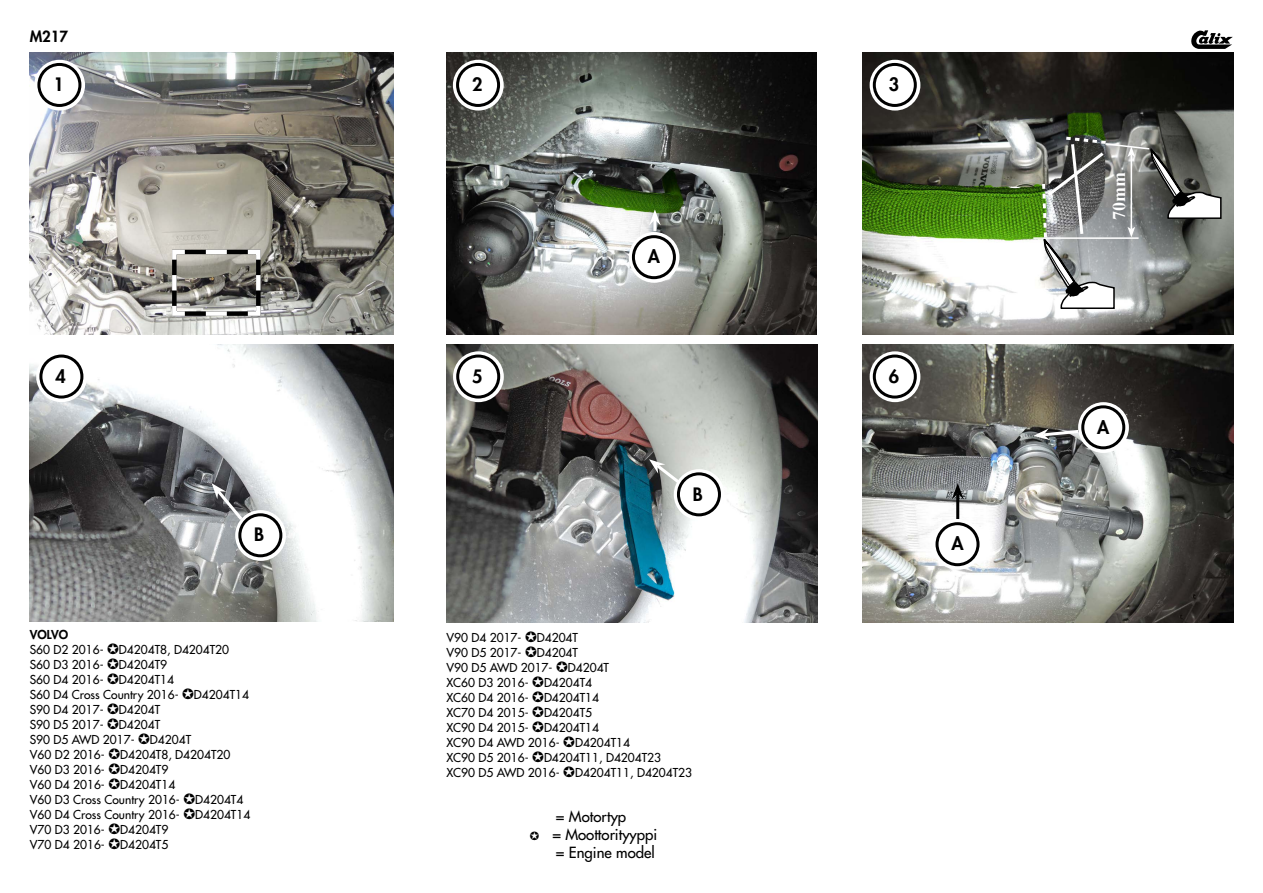
<style>
.page{position:relative;width:1263px;height:893px;background:#fff}
.page>*{position:absolute;margin:0;border:0;box-sizing:border-box;transform-origin:0 0}
.t1{font:800 18px "Futura Std";color:#000}
.t2{font:700 18px "Times New Roman";color:#fff}
.t3{font:500 15px "Futura Std";color:#000}
.t4{font:800 15px "Futura Std";color:#000}
.t5{font:500 12px/15px "Futura Std";color:#000}
.s1{font-weight:800}
</style>
<div class="page">
<img style="left:862px;top:344px;width:371px;height:278px">
<svg style="left:1191px;top:30px;width:42px;height:19px"></svg>
<svg style="left:870px;top:351px;width:50px;height:51px"></svg>
<div style="left:873px;top:355px;width:44px;height:44px;border:3px solid #000;border-radius:50%"></div>
<img style="left:30px;top:53px;width:363px;height:282px">
<img style="left:446px;top:53px;width:370px;height:282px">
<img style="left:862px;top:53px;width:371px;height:282px">
<img style="left:30px;top:344px;width:363px;height:278px">
<img style="left:446px;top:344px;width:371px;height:278px">
<svg style="left:34px;top:60px;width:51px;height:51px"></svg>
<div style="left:37px;top:63px;width:44px;height:44px;border:3px solid #000;border-radius:50%"></div>
<svg style="left:453px;top:60px;width:51px;height:51px"></svg>
<div style="left:456px;top:63px;width:44px;height:44px;border:3px solid #000;border-radius:50%"></div>
<svg style="left:870px;top:60px;width:50px;height:51px"></svg>
<div style="left:873px;top:63px;width:44px;height:44px;border:3px solid #000;border-radius:50%"></div>
<div style="left:36px;top:351px;width:51px;height:51px;background:#fff;border-radius:50%"></div>
<div style="left:39px;top:355px;width:44px;height:44px;border:3px solid #000;border-radius:50%"></div>
<svg style="left:453px;top:351px;width:51px;height:51px"></svg>
<div style="left:456px;top:355px;width:44px;height:44px;border:3px solid #000;border-radius:50%"></div>
<svg style="left:170px;top:247px;width:93px;height:71px;background:#8d8b85"></svg>
<div style="left:629px;top:232px;width:50px;height:51px;background:#fff;border-radius:50%"></div>
<div style="left:632px;top:235px;width:44px;height:44px;border:3px solid #000;border-radius:50%"></div>
<svg style="left:649px;top:209px;width:12px;height:22px"></svg>
<hr style="left:1033px;top:237px;width:105px;height:2px;background:#fff">
<svg style="left:1040px;top:135px;width:182px;height:175px;background:#868885"></svg>
<div style="left:932px;top:519px;width:51px;height:51px;background:#fff;border-radius:50%"></div>
<div style="left:935px;top:522px;width:44px;height:44px;border:3px solid #000;border-radius:50%"></div>
<svg style="left:1078px;top:402px;width:51px;height:51px"></svg>
<div style="left:1081px;top:405px;width:44px;height:44px;border:3px solid #000;border-radius:50%"></div>
<svg style="left:1033px;top:428px;width:48px;height:12px"></svg>
<hr style="left:956px;top:493px;width:3px;height:26px;background:#000">
<svg style="left:952px;top:483px;width:11px;height:16px"></svg>
<svg style="left:235px;top:510px;width:51px;height:51px"></svg>
<div style="left:238px;top:513px;width:44px;height:44px;border:3px solid #000;border-radius:50%"></div>
<svg style="left:212px;top:483px;width:34px;height:40px"></svg>
<div style="left:674px;top:469px;width:50px;height:51px;background:#fff;border-radius:50%"></div>
<div style="left:677px;top:472px;width:44px;height:44px;border:3px solid #000;border-radius:50%"></div>
<svg style="left:649px;top:459px;width:35px;height:28px"></svg>
<p class="t4" style="left:30px;top:27px;width:40px">M217</p>
<h1 class="t1" style="left:53px;top:73px;width:12px">1</h1>
<h1 class="t1" style="left:472px;top:73px;width:12px">2</h1>
<h1 class="t1" style="left:889px;top:73px;width:12px">3</h1>
<h1 class="t1" style="left:55px;top:365px;width:12px">4</h1>
<h1 class="t1" style="left:472px;top:365px;width:12px">5</h1>
<h1 class="t1" style="left:254px;top:523px;width:11px">B</h1>
<h1 class="t1" style="left:648px;top:245px;width:14px">A</h1>
<h1 class="t1" style="left:693px;top:482px;width:11px">B</h1>
<p class="t5" style="left:30px;top:627px;width:222px"><span class="s1">VOLVO<br></span>S60 D2 2016- ✪D4204T8, D4204T20<br>S60 D3 2016- ✪D4204T9<br>S60 D4 2016- ✪D4204T14<br>S60 D4 Cross Country 2016- ✪D4204T14<br>S90 D4 2017- ✪D4204T<br>S90 D5 2017- ✪D4204T<br>S90 D5 AWD 2017- ✪D4204T<br>V60 D2 2016- ✪D4204T8, D4204T20<br>V60 D3 2016- ✪D4204T9<br>V60 D4 2016- ✪D4204T14<br>V60 D3 Cross Country 2016- ✪D4204T4<br>V60 D4 Cross Country 2016- ✪D4204T14<br>V70 D3 2016- ✪D4204T9<br>V70 D4 2016- ✪D4204T5</p>
<p class="t5" style="left:446px;top:630px;width:247px">V90 D4 2017- ✪D4204T<br>V90 D5 2017- ✪D4204T<br>V90 D5 AWD 2017- ✪D4204T<br>XC60 D3 2016- ✪D4204T4<br>XC60 D4 2016- ✪D4204T14<br>XC70 D4 2015- ✪D4204T5<br>XC90 D4 2015- ✪D4204T14<br>XC90 D4 AWD 2016- ✪D4204T14<br>XC90 D5 2016- ✪D4204T11, D4204T23<br>XC90 D5 AWD 2016- ✪D4204T11, D4204T23</p>
<p class="t3" style="left:556px;top:807px;width:72px">= Motortyp</p>
<p class="t3" style="left:530px;top:825px;width:129px">✪ = Moottorityyppi</p>
<p class="t3" style="left:556px;top:843px;width:100px">= Engine model</p>
<h1 class="t1" style="left:889px;top:365px;width:12px">6</h1>
<h1 class="t1" style="left:951px;top:532px;width:14px">A</h1>
<h1 class="t2" style="left:1106px;top:220px;width:49px;rotate:-90deg">70mm</h1>
<h1 class="t1" style="left:1097px;top:415px;width:14px">A</h1>
</div>
